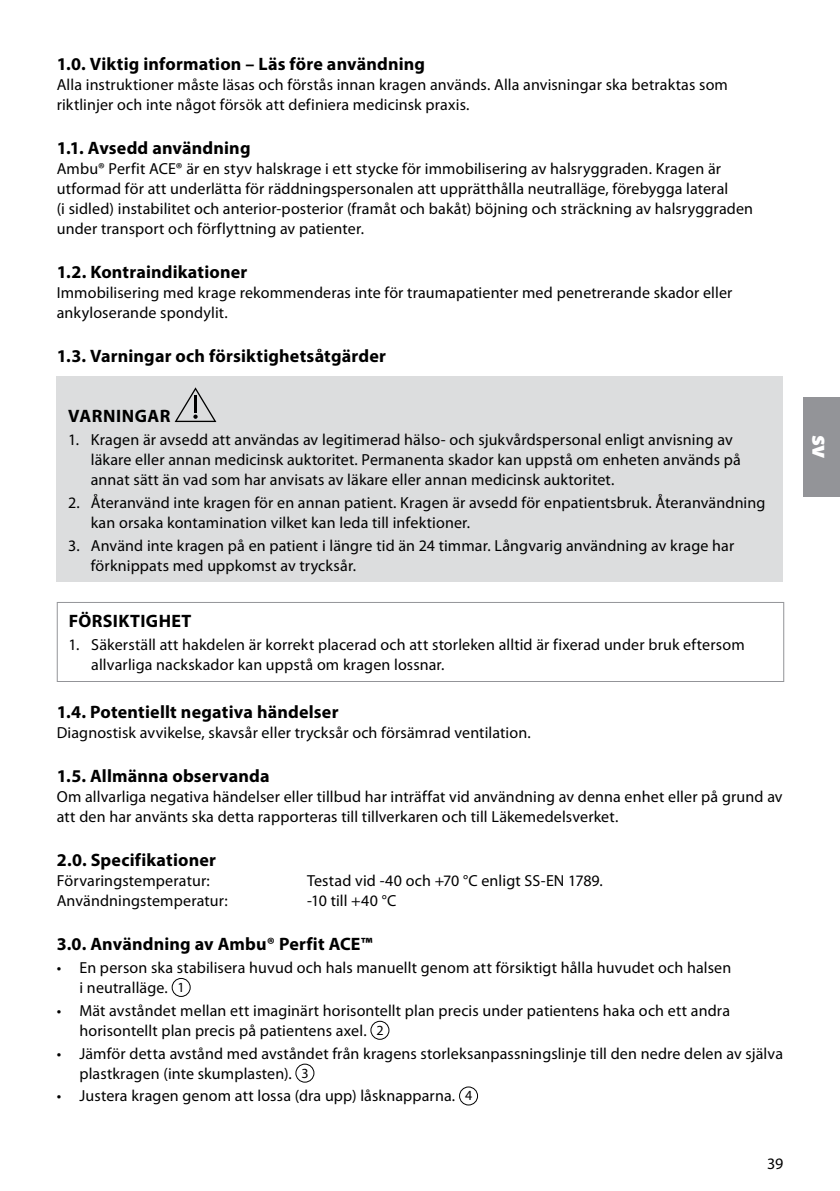
<style>
.page{position:relative;width:840px;height:1191px;background:#fff}
.page>*{position:absolute;margin:0;border:0;box-sizing:border-box;transform-origin:0 0}
.t1{font:900 24px "Myriad Pro";color:#fff}
.t2{font:700 18px "Myriad Pro";letter-spacing:.01em;color:#000}
.t3{font:700 18px "Myriad Pro";letter-spacing:.03em;color:#000}
.t4{font:16px/20px "Myriad Pro";letter-spacing:.01em;color:#000}
.s1{font-size:14px}
</style>
<div class="page">
<div style="left:802px;top:397px;width:37px;height:99px;background:#939498"></div>
<div style="left:57px;top:376px;width:725px;height:206px;background:#dcddde"></div>
<svg style="left:174px;top:387px;width:42px;height:35px"></svg>
<hr style="left:57px;top:602px;width:726px;height:1px;background:#939498">
<hr style="left:57px;top:603px;width:1px;height:78px;background:#939498">
<hr style="left:782px;top:603px;width:1px;height:78px;background:#939498">
<hr style="left:57px;top:681px;width:726px;height:1px;background:#939498">
<div style="left:171px;top:978px;width:19px;height:19px;border:1px solid #000;border-radius:50%"></div>
<div style="left:370px;top:1020px;width:19px;height:19px;border:1px solid #000;border-radius:50%"></div>
<div style="left:295px;top:1063px;width:19px;height:19px;border:1px solid #000;border-radius:50%"></div>
<div style="left:459px;top:1086px;width:19px;height:19px;border:1px solid #000;border-radius:50%"></div>
<p class="t2" style="left:57px;top:52px;width:370px">1.0. Viktig information – Läs före användning</p>
<p class="t4" style="left:57px;top:75px;width:672px">Alla instruktioner måste läsas och förstås innan kragen används. Alla anvisningar ska betraktas som riktlinjer och inte något försök att definiera medicinsk praxis.</p>
<p class="t2" style="left:57px;top:136px;width:195px">1.1. Avsedd användning</p>
<p class="t4" style="left:57px;top:159px;width:697px">Ambu® Perfit ACE® är en styv halskrage i ett stycke för immobilisering av halsryggraden. Kragen är utformad för att underlätta för räddningspersonalen att upprätthålla neutralläge, förebygga lateral<br>(i sidled) instabilitet och anterior-posterior (framåt och bakåt) böjning och sträckning av halsryggraden under transport och förflyttning av patienter.</p>
<p class="t2" style="left:57px;top:260px;width:192px">1.2. Kontraindikationer</p>
<p class="t4" style="left:57px;top:283px;width:677px">Immobilisering med krage rekommenderas inte för traumapatienter med penetrerande skador eller ankyloserande spondylit.</p>
<p class="t2" style="left:57px;top:344px;width:330px">1.3. Varningar och försiktighetsåtgärder</p>
<p class="t3" style="left:68px;top:404px;width:104px">VARNINGAR</p>
<p class="t4" style="left:91px;top:429px;width:651px;text-indent:-23px">1. Kragen är avsedd att användas av legitimerad hälso- och sjukvårdspersonal enligt anvisning av läkare eller annan medicinsk auktoritet. Permanenta skador kan uppstå om enheten används på annat sätt än vad som har anvisats av läkare eller annan medicinsk auktoritet.</p>
<p class="t4" style="left:91px;top:492px;width:675px;text-indent:-23px">2. Återanvänd inte kragen för en annan patient. Kragen är avsedd för enpatientsbruk. Återanvändning kan orsaka kontamination vilket kan leda till infektioner.</p>
<p class="t4" style="left:91px;top:535px;width:644px;text-indent:-23px">3. Använd inte kragen på en patient i längre tid än 24 timmar. Långvarig användning av krage har förknippats med uppkomst av trycksår.</p>
<p class="t2" style="left:69px;top:609px;width:124px">FÖRSIKTIGHET</p>
<p class="t4" style="left:91px;top:634px;width:654px;text-indent:-23px">1. Säkerställ att hakdelen är korrekt placerad och att storleken alltid är fixerad under bruk eftersom allvarliga nackskador kan uppstå om kragen lossnar.</p>
<p class="t2" style="left:57px;top:700px;width:283px">1.4. Potentiellt negativa händelser</p>
<p class="t4" style="left:57px;top:722px;width:475px">Diagnostisk avvikelse, skavsår eller trycksår och försämrad ventilation.</p>
<p class="t2" style="left:57px;top:764px;width:214px">1.5. Allmänna observanda</p>
<p class="t4" style="left:57px;top:786px;width:727px">Om allvarliga negativa händelser eller tillbud har inträffat vid användning av denna enhet eller på grund av att den har använts ska detta rapporteras till tillverkaren och till Läkemedelsverket.</p>
<p class="t2" style="left:57px;top:848px;width:161px">2.0. Specifikationer</p>
<p class="t4" style="left:57px;top:870px;width:154px">Förvaringstemperatur:</p>
<p class="t4" style="left:307px;top:870px;width:297px">Testad vid -40 och +70 °C enligt SS-EN 1789.</p>
<p class="t4" style="left:57px;top:890px;width:172px">Användningstemperatur:</p>
<p class="t4" style="left:307px;top:890px;width:91px">-10 till +40 °C</p>
<p class="t2" style="left:57px;top:932px;width:317px">3.0. Användning av Ambu® Perfit ACE™</p>
<p class="t4" style="left:79px;top:957px;width:653px;text-indent:-23px">• En person ska stabilisera huvud och hals manuellt genom att försiktigt hålla huvudet och halsen i neutralläge. <span class="s1">1</span></p>
<p class="t4" style="left:79px;top:1000px;width:651px;text-indent:-23px">• Mät avståndet mellan ett imaginärt horisontellt plan precis under patientens haka och ett andra horisontellt plan precis på patientens axel. <span class="s1">2</span></p>
<p class="t4" style="left:79px;top:1043px;width:704px;text-indent:-23px">• Jämför detta avstånd med avståndet från kragens storleksanpassningslinje till den nedre delen av själva plastkragen (inte skumplasten). <span class="s1">3</span></p>
<p class="t4" style="left:57px;top:1085px;width:416px">• Justera kragen genom att lossa (dra upp) låsknapparna. <span class="s1">4</span></p>
<p class="t4" style="left:766px;top:1153px;width:18px">39</p>
<h1 class="t1" style="left:836px;top:434px;width:26px;rotate:90deg">sv</h1>
</div>
